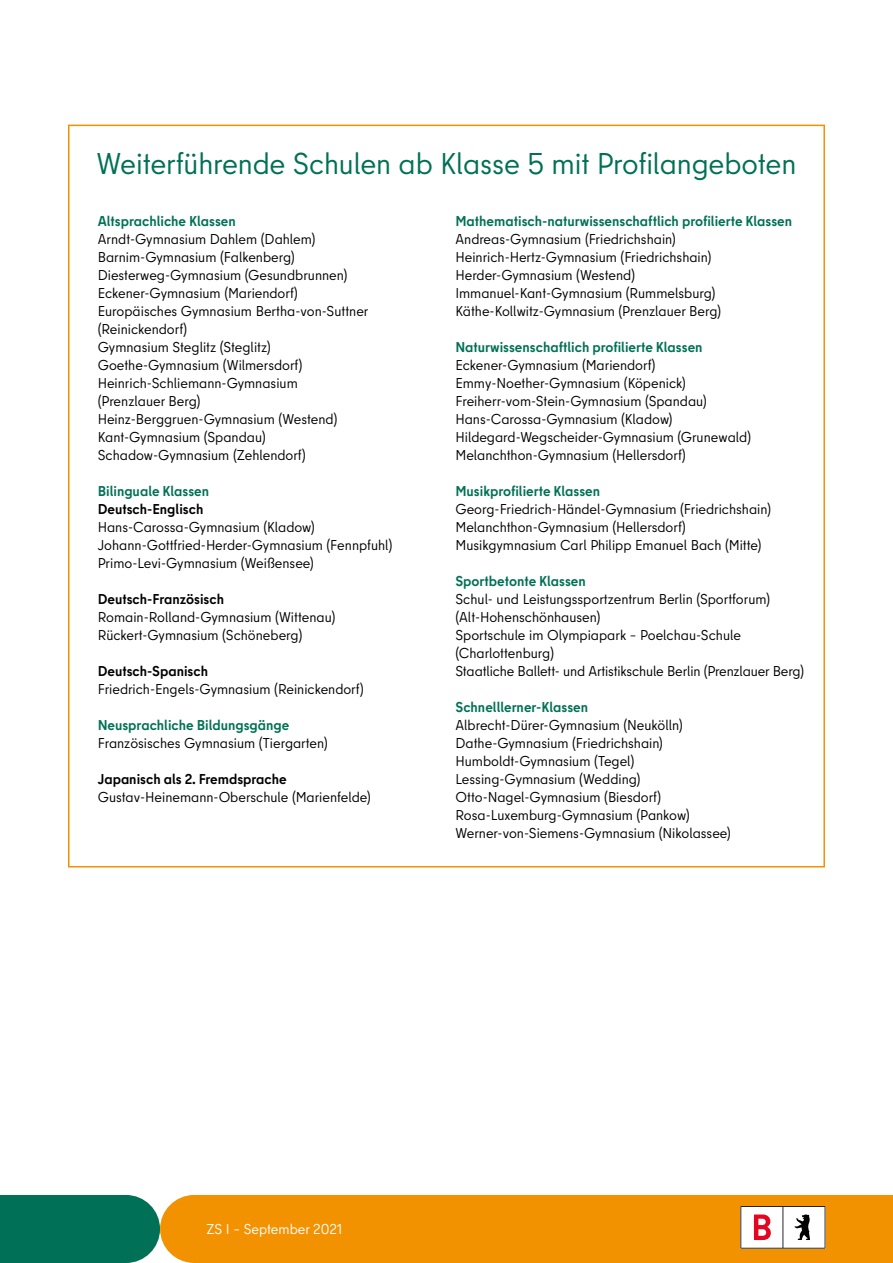
<style>
.page{position:relative;width:893px;height:1263px;background:#fff}
.page>*{position:absolute;margin:0;border:0;box-sizing:border-box;transform-origin:0 0}
.t1{font:30px "Berlin Type";letter-spacing:-.005em;color:#007156}
.t2{font:14.25px/18px "Berlin Type";color:#000}
.t3{font:700 14.25px "Berlin Type";color:#007156}
.t4{font:700 14.25px "Berlin Type";color:#000}
.t5{font:14.25px "Berlin Type";color:#fff}
</style>
<div class="page">
<div style="left:0;top:1195px;width:160px;height:68px;background:#007156"></div>
<div style="left:160px;top:1195px;width:733px;height:68px;background:#f39200"></div>
<svg style="left:740px;top:1206px;width:85px;height:42px"></svg>
<h1 class="t1" style="left:97px;top:145px;width:701px">Weiterführende Schulen ab Klasse 5 mit Profilangeboten</h1>
<p class="t3" style="left:98px;top:212px;width:140px">Altsprachliche Klassen</p>
<p class="t2" style="left:98px;top:230px;width:272px">Arndt-Gymnasium Dahlem (Dahlem)<br>Barnim-Gymnasium (Falkenberg)<br>Diesterweg-Gymnasium (Gesundbrunnen)<br>Eckener-Gymnasium (Mariendorf)<br>Europäisches Gymnasium Bertha-von-Suttner (Reinickendorf)<br>Gymnasium Steglitz (Steglitz)<br>Goethe-Gymnasium (Wilmersdorf)<br>Heinrich-Schliemann-Gymnasium (Prenzlauer Berg)<br>Heinz-Berggruen-Gymnasium (Westend)<br>Kant-Gymnasium (Spandau)<br>Schadow-Gymnasium (Zehlendorf)</p>
<p class="t3" style="left:98px;top:482px;width:113px">Bilinguale Klassen</p>
<p class="t4" style="left:98px;top:500px;width:107px">Deutsch-Englisch</p>
<p class="t2" style="left:98px;top:518px;width:296px">Hans-Carossa-Gymnasium (Kladow)<br>Johann-Gottfried-Herder-Gymnasium (Fennpfuhl)<br>Primo-Levi-Gymnasium (Weißensee)</p>
<p class="t4" style="left:98px;top:590px;width:128px">Deutsch-Französisch</p>
<p class="t2" style="left:98px;top:608px;width:239px">Romain-Rolland-Gymnasium (Wittenau)<br>Rückert-Gymnasium (Schöneberg)</p>
<p class="t4" style="left:98px;top:662px;width:112px">Deutsch-Spanisch</p>
<p class="t2" style="left:98px;top:680px;width:267px">Friedrich-Engels-Gymnasium (Reinickendorf)</p>
<p class="t3" style="left:98px;top:716px;width:193px">Neusprachliche Bildungsgänge</p>
<p class="t2" style="left:98px;top:734px;width:231px">Französisches Gymnasium (Tiergarten)</p>
<p class="t4" style="left:98px;top:770px;width:190px">Japanisch als 2. Fremdsprache</p>
<p class="t2" style="left:98px;top:788px;width:274px">Gustav-Heinemann-Oberschule (Marienfelde)</p>
<p class="t3" style="left:455px;top:212px;width:338px">Mathematisch-naturwissenschaftlich profilierte Klassen</p>
<p class="t2" style="left:455px;top:230px;width:267px">Andreas-Gymnasium (Friedrichshain)<br>Heinrich-Hertz-Gymnasium (Friedrichshain)<br>Herder-Gymnasium (Westend)<br>Immanuel-Kant-Gymnasium (Rummelsburg)<br>Käthe-Kollwitz-Gymnasium (Prenzlauer Berg)</p>
<p class="t3" style="left:455px;top:338px;width:249px">Naturwissenschaftlich profilierte Klassen</p>
<p class="t2" style="left:455px;top:356px;width:297px">Eckener-Gymnasium (Mariendorf)<br>Emmy-Noether-Gymnasium (Köpenick)<br>Freiherr-vom-Stein-Gymnasium (Spandau)<br>Hans-Carossa-Gymnasium (Kladow)<br>Hildegard-Wegscheider-Gymnasium (Grunewald)<br>Melanchthon-Gymnasium (Hellersdorf)</p>
<p class="t3" style="left:455px;top:482px;width:146px">Musikprofilierte Klassen</p>
<p class="t2" style="left:455px;top:500px;width:317px">Georg-Friedrich-Händel-Gymnasium (Friedrichshain)<br>Melanchthon-Gymnasium (Hellersdorf)<br>Musikgymnasium Carl Philipp Emanuel Bach (Mitte)</p>
<p class="t3" style="left:455px;top:572px;width:132px">Sportbetonte Klassen</p>
<p class="t2" style="left:455px;top:590px;width:350px">Schul- und Leistungssportzentrum Berlin (Sportforum) (Alt-Hohenschönhausen)<br>Sportschule im Olympiapark – Poelchau-Schule (Charlottenburg)<br>Staatliche Ballett- und Artistikschule Berlin (Prenzlauer Berg)</p>
<p class="t3" style="left:455px;top:698px;width:134px">Schnelllerner-Klassen</p>
<p class="t2" style="left:455px;top:716px;width:277px">Albrecht-Dürer-Gymnasium (Neukölln)<br>Dathe-Gymnasium (Friedrichshain)<br>Humboldt-Gymnasium (Tegel)<br>Lessing-Gymnasium (Wedding)<br>Otto-Nagel-Gymnasium (Biesdorf)<br>Rosa-Luxemburg-Gymnasium (Pankow)<br>Werner-von-Siemens-Gymnasium (Nikolassee)</p>
<p class="t5" style="left:206px;top:1220px;width:137px">ZS I – September 2021</p>
</div>
